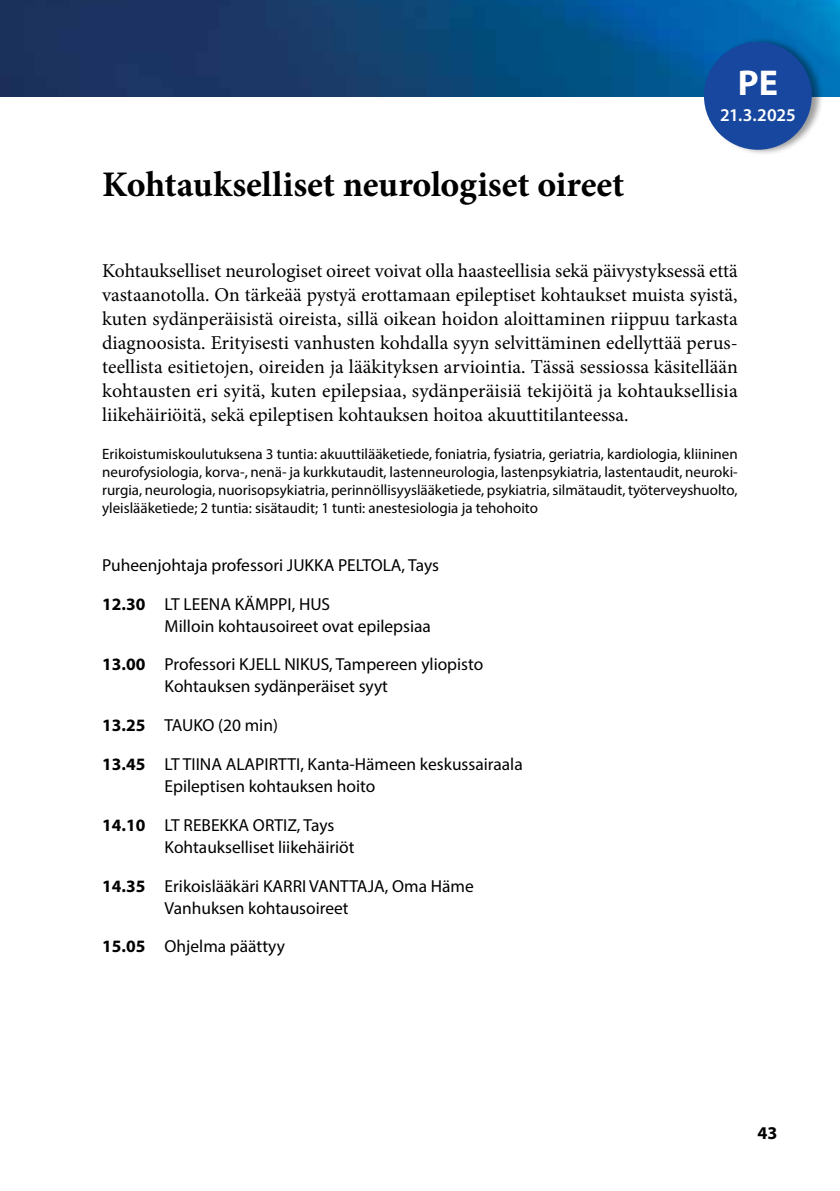
<style>
.page{position:relative;width:840px;height:1191px;background:#fff}
.page>*{position:absolute;margin:0;border:0;box-sizing:border-box;transform-origin:0 0}
.t1{font:700 36px "Minion Pro";letter-spacing:-.005em;color:#000}
.t2{font:700 36px "Myriad Pro";color:#fff}
.t3{font:19.6px/24px "Minion Pro";color:#000;text-align:justify}
.t4{font:600 18px "Myriad Pro";letter-spacing:-.005em;color:#fff}
.t5{font:700 18px "Myriad Pro";color:#000}
.t6{font:17.4px/22px "Myriad Pro";color:#000}
.t7{font:15px/18px "Myriad Pro";color:#000;text-align:justify}
.s1{font-weight:700}
</style>
<div class="page">
<img style="left:0;top:0;width:839px;height:96px">
<div style="left:703px;top:36px;width:120px;height:120px;background:#000;opacity:.39"></div>
<div style="left:703px;top:42px;width:108px;height:108px;background:#17479e;border-radius:50%"></div>
<h1 class="t1" style="left:102px;top:159px;width:523px">Kohtaukselliset neurologiset oireet</h1>
<h1 class="t2" style="left:737px;top:60px;width:42px">PE</h1>
<p class="t4" style="left:719px;top:103px;width:77px">21.3.2025</p>
<p class="t3" style="left:102px;top:259px;width:637px">Kohtaukselliset neurologiset oireet voivat olla haasteellisia sekä päivystyksessä että vastaanotolla. On tärkeää pystyä erottamaan epileptiset kohtaukset muista syistä, kuten sydänperäisistä oireista, sillä oikean hoidon aloittaminen riippuu tarkasta diagnoosista. Erityisesti vanhusten kohdalla syyn selvittäminen edellyttää perus&shy;teellista esitietojen, oireiden ja lääkityksen arviointia. Tässä sessiossa käsitellään kohtausten eri syitä, kuten epilepsiaa, sydänperäisiä tekijöitä ja kohtauksellisia liikehäiriöitä, sekä epileptisen kohtauksen hoitoa akuuttitilanteessa.</p>
<p class="t7" style="left:102px;top:444px;width:636px">Erikoistumiskoulutuksena 3 tuntia: akuuttilääketiede, foniatria, fysiatria, geriatria, kardiologia, kliininen neurofysiologia, korva-, nenä- ja kurkkutaudit, lastenneurologia, lastenpsykiatria, lastentaudit, neuroki&shy;rurgia, neurologia, nuorisopsykiatria, perinnöllisyyslääketiede, psykiatria, silmätaudit, työterveyshuolto, yleislääketiede; 2 tuntia: sisätaudit; 1 tunti: anestesiologia ja tehohoito</p>
<p class="t6" style="left:102px;top:553px;width:338px">Puheenjohtaja professori JUKKA PELTOLA, Tays</p>
<p class="t6" style="left:164px;top:592px;width:268px;text-indent:-62px"><span class="s1">12.30</span> LT LEENA KÄMPPI, HUS<br>Milloin kohtausoireet ovat epilepsiaa</p>
<p class="t6" style="left:164px;top:653px;width:320px;text-indent:-62px"><span class="s1">13.00</span> Professori KJELL NIKUS, Tampereen yliopisto<br>Kohtauksen sydänperäiset syyt</p>
<p class="t6" style="left:102px;top:714px;width:177px"><span class="s1">13.25</span> TAUKO (20 min)</p>
<p class="t6" style="left:164px;top:753px;width:359px;text-indent:-62px"><span class="s1">13.45</span> LT TIINA ALAPIRTTI, Kanta-Hämeen keskussairaala<br>Epileptisen kohtauksen hoito</p>
<p class="t6" style="left:164px;top:813px;width:191px;text-indent:-62px"><span class="s1">14.10</span> LT REBEKKA ORTIZ, Tays<br>Kohtaukselliset liikehäiriöt</p>
<p class="t6" style="left:164px;top:874px;width:310px;text-indent:-62px"><span class="s1">14.35</span> Erikoislääkäri KARRI VANTTAJA, Oma Häme<br>Vanhuksen kohtausoireet</p>
<p class="t6" style="left:102px;top:935px;width:184px"><span class="s1">15.05</span> Ohjelma päättyy</p>
<p class="t5" style="left:757px;top:1121px;width:21px">43</p>
</div>
